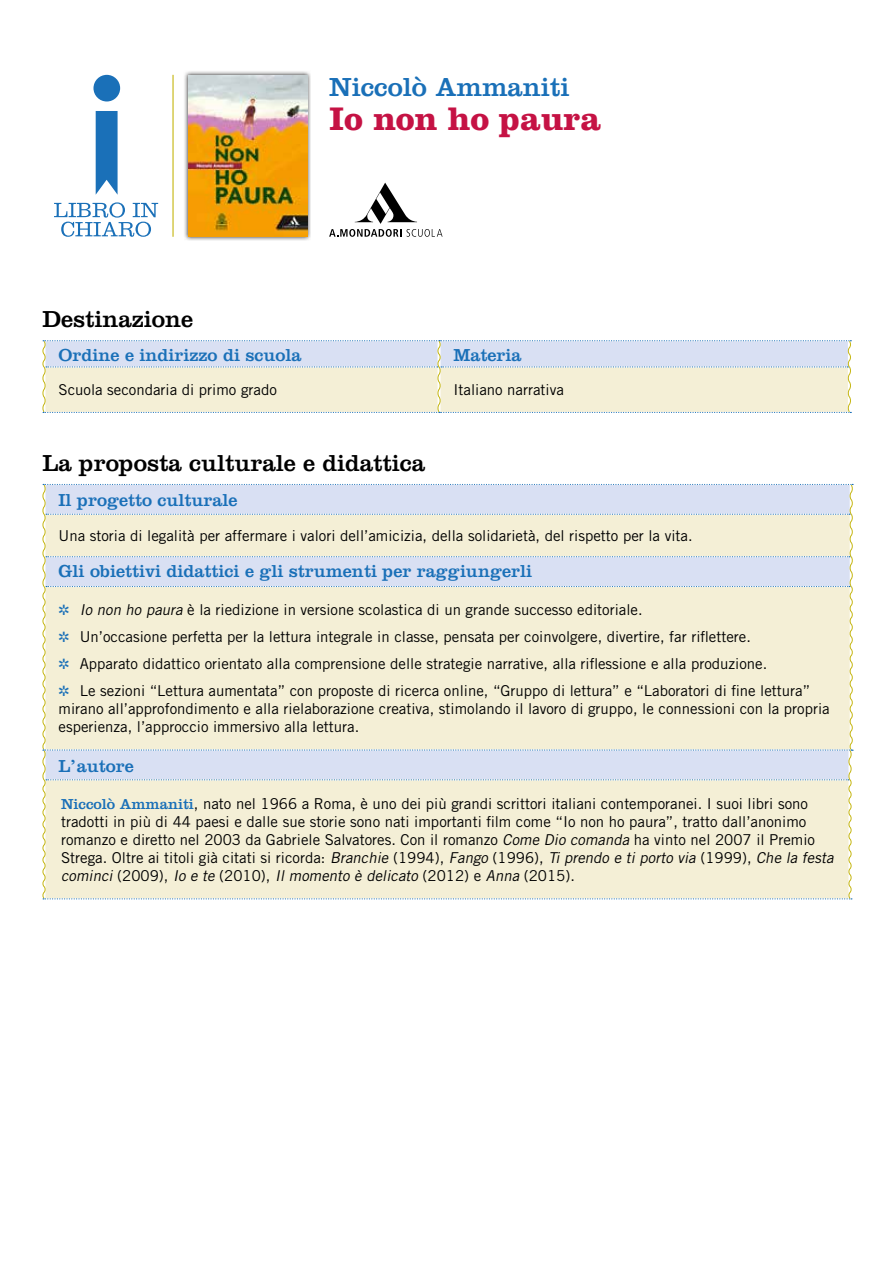
<style>
.page{position:relative;width:893px;height:1263px;background:#fff}
.page>*{position:absolute;margin:0;border:0;box-sizing:border-box;transform-origin:0 0}
.t1{font:700 33.9px "Clarendon";color:#c51244}
.t2{font:27.15px "Clarendon";color:#1a70b8}
.t3{font:24px "Clarendon";color:#000}
.t4{font:18px "Clarendon";color:#1a70b8}
.t5{font:15px/18px "Trade Gothic LT Std";color:#000}
.s1{color:#1a70b8}
.s2{font-style:italic}
.s3{font-family:"Clarendon";color:#1a70b8}
</style>
<div class="page">
<hr style="left:172px;top:75px;width:2px;height:162px;background:#c5b612">
<svg style="left:96px;top:111px;width:22px;height:84px;background:#337fbf"></svg>
<div style="left:93px;top:75px;width:27px;height:26px;background:#1a70b8;border-radius:50%"></div>
<svg style="left:54px;top:202px;width:104px;height:35px"></svg>
<div style="left:183px;top:70px;width:128px;height:171px;background:#000;opacity:.75"></div>
<img style="left:188px;top:75px;width:119px;height:162px">
<svg style="left:329px;top:183px;width:114px;height:54px"></svg>
<svg style="left:42px;top:340px;width:810px;height:73px;background:#e7e8e0"></svg>
<svg style="left:42px;top:484px;width:812px;height:415px;background:#edebdc"></svg>
<h3 class="t3" style="left:43px;top:305px;width:152px">Destinazione</h3>
<h2 class="t2" style="left:329px;top:71px;width:242px">Niccolò Ammaniti</h2>
<h1 class="t1" style="left:329px;top:98px;width:274px">Io non ho paura</h1>
<p class="t4" style="left:59px;top:344px;width:244px">Ordine e indirizzo di scuola</p>
<p class="t4" style="left:454px;top:344px;width:70px">Materia</p>
<p class="t5" style="left:59px;top:381px;width:220px">Scuola secondaria di primo grado</p>
<p class="t5" style="left:454px;top:381px;width:112px">Italiano narrativa</p>
<h3 class="t3" style="left:43px;top:449px;width:384px">La proposta culturale e didattica</h3>
<p class="t4" style="left:59px;top:490px;width:181px">Il progetto culturale</p>
<p class="t5" style="left:59px;top:526px;width:636px">Una storia di legalità per affermare i valori dell’amicizia, della solidarietà, del rispetto per la vita.</p>
<p class="t4" style="left:59px;top:560px;width:475px">Gli obiettivi didattici e gli strumenti per raggiungerli</p>
<p class="t5" style="left:59px;top:596px;width:753px;line-height:27px"><span class="s1">✲</span> <span class="s2">Io non ho paura</span> è la riedizione in versione scolastica di un grande successo editoriale.<br><span class="s1">✲</span> Un’occasione perfetta per la lettura integrale in classe, pensata per coinvolgere, divertire, far riflettere.<br><span class="s1">✲</span> Apparato didattico orientato alla comprensione delle strategie narrative, alla riflessione e alla produzione.<br><span class="s1">✲</span> Le sezioni “Lettura aumentata” con proposte di ricerca online, “Gruppo di lettura” e “Laboratori di fine lettura”</p>
<p class="t5" style="left:59px;top:700px;width:773px">mirano all’approfondimento e alla rielaborazione creativa, stimolando il lavoro di gruppo, le connessioni con la propria esperienza, l’approccio immersivo alla lettura.</p>
<p class="t4" style="left:59px;top:755px;width:77px">L’autore</p>
<p class="t5" style="left:61px;top:795px;width:777px"><span class="s3">Niccolò Ammaniti</span>, nato nel 1966 a Roma, è uno dei più grandi scrittori italiani contemporanei. I suoi libri sono tradotti in più di 44 paesi e dalle sue storie sono nati importanti film come “Io non ho paura”, tratto dall’anonimo romanzo e diretto nel 2003 da Gabriele Salvatores. Con il romanzo <span class="s2">Come Dio comanda</span> ha vinto nel 2007 il Premio Strega. Oltre ai titoli già citati si ricorda: <span class="s2">Branchie</span> (1994), <span class="s2">Fango</span> (1996), <span class="s2">Ti prendo e ti porto via</span> (1999), <span class="s2">Che la festa cominci</span> (2009) , <span class="s2">Io e te</span> (20 1 0) , <span class="s2">Il momento è delicato</span> (20 1 2 ) e <span class="s2">Anna</span> (20 1 5) .</p>
</div>
